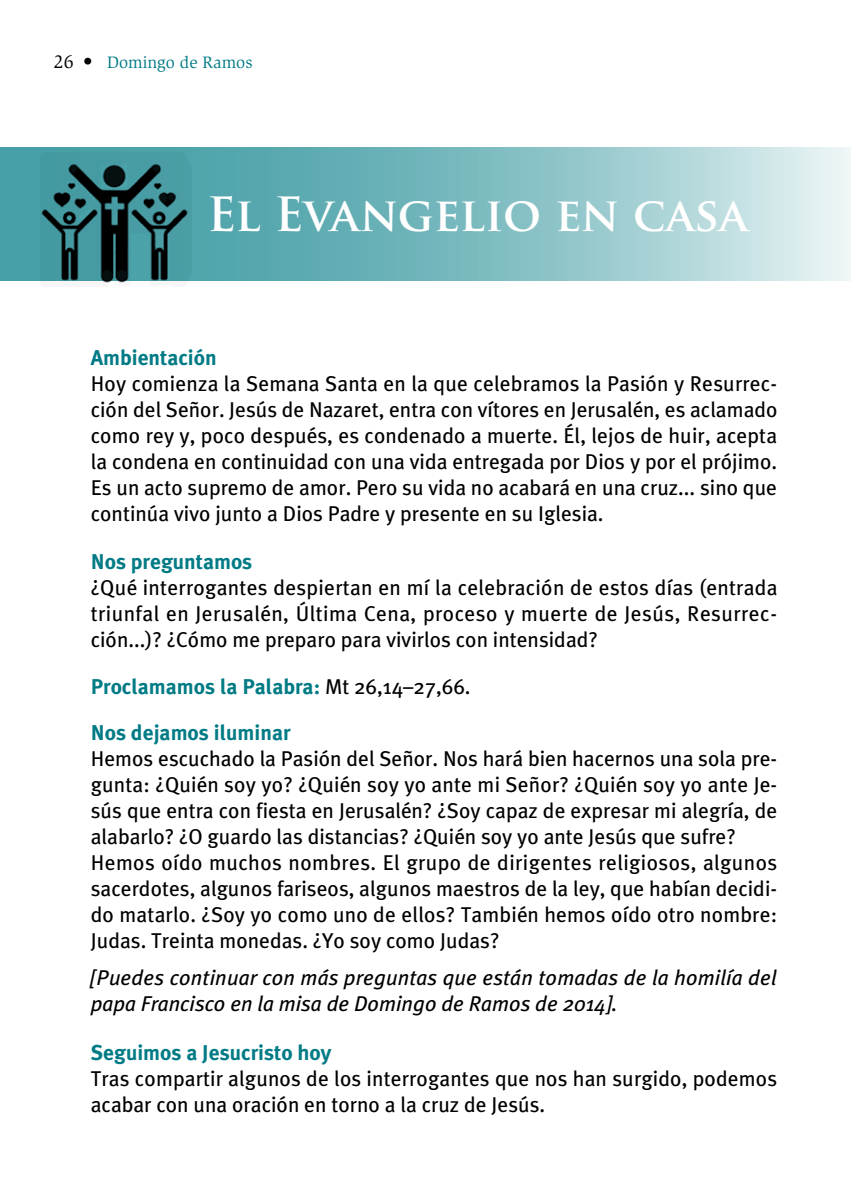
<style>
.page{position:relative;width:851px;height:1191px;background:#fff}
.page>*{position:absolute;margin:0;border:0;box-sizing:border-box;transform-origin:0 0}
.t1{font:700 46px "Trajan Pro";letter-spacing:-.01em;color:#fff}
.t2{font:21.4px/26px "Meta Plus";color:#000;text-align:justify}
.t3{font:italic 21.4px/26px "Meta Plus";letter-spacing:.005em;color:#000}
.t4{font:700 21.4px/46.4px "Meta Plus";color:#007b85}
.t5{font:17px "Slimbach";color:#007b85}
.s1{font-size:19px;color:#000}
.s2{font-weight:400;color:#000}
</style>
<div class="page">
<svg style="left:0;top:147px;width:850px;height:134px;background:#89c1c6"></svg>
<img style="left:40px;top:153px;width:151px;height:130px">
<p class="t5" style="left:54px;top:52px;width:200px"><span class="s1">26 •</span> Domingo de Ramos</p>
<h1 class="t1" style="left:207px;top:186px;width:542px">El Evangelio en casa</h1>
<p class="t4" style="left:91px;top:334px;width:127px">Ambientación</p>
<p class="t2" style="left:91px;top:370px;width:688px">Hoy comienza la Semana Santa en la que celebramos la Pasión y Resurrec&shy;ción del Señor. Jesús de Nazaret, entra con vítores en Jerusalén, es aclamado como rey y, poco después, es condenado a muerte. Él, lejos de huir, acepta la condena en continuidad con una vida entregada por Dios y por el prójimo.<br>Es un acto supremo de amor. Pero su vida no acabará en una cruz... sino que continúa vivo junto a Dios Padre y presente en su Iglesia.</p>
<p class="t4" style="left:91px;top:538px;width:163px">Nos preguntamos</p>
<p class="t2" style="left:91px;top:574px;width:688px">¿Qué interrogantes despiertan en mí la celebración de estos días (entrada triunfal en Jerusalén, Última Cena, proceso y muerte de Jesús, Resurrec&shy;ción...)? ¿Cómo me preparo para vivirlos con intensidad?</p>
<p class="t4" style="left:91px;top:663px;width:381px">Proclamamos la Palabra: <span class="s2">Mt 26,14–27,66.<br></span>Nos dejamos iluminar</p>
<p class="t2" style="left:91px;top:745px;width:688px;text-align:left">Hemos escuchado la Pasión del Señor. Nos hará bien hacernos una sola pre&shy;gunta: ¿Quién soy yo? ¿Quién soy yo ante mi Señor? ¿Quién soy yo ante Je&shy;sús que entra con fiesta en Jerusalén? ¿Soy capaz de expresar mi alegría, de alabarlo? ¿O guardo las distancias? ¿Quién soy yo ante Jesús que sufre?<br>Hemos oído muchos nombres. El grupo de dirigentes religiosos, algunos sacerdotes, algunos fariseos, algunos maestros de la ley, que habían decidi&shy;do matarlo. ¿Soy yo como uno de ellos? También hemos oído otro nombre:<br>Judas. Treinta monedas. ¿Yo soy como Judas?</p>
<p class="t3" style="left:91px;top:964px;width:687px">[Puedes continuar con más preguntas que están tomadas de la homilía del papa Francisco en la misa de Domingo de Ramos de 2014].</p>
<p class="t4" style="left:91px;top:1028px;width:242px">Seguimos a Jesucristo hoy</p>
<p class="t2" style="left:91px;top:1065px;width:687px">Tras compartir algunos de los interrogantes que nos han surgido, podemos acabar con una oración en torno a la cruz de Jesús.</p>
</div>
